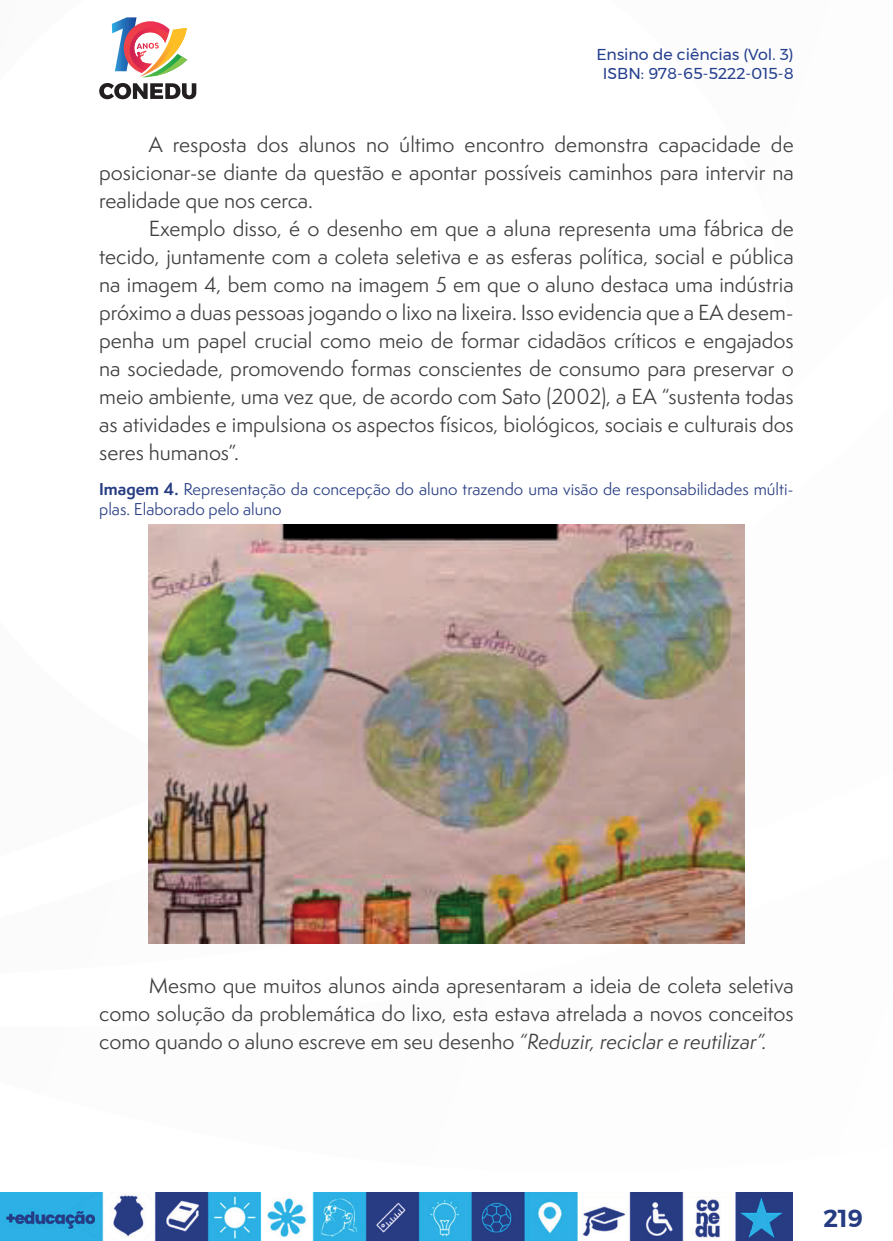
<style>
.page{position:relative;width:893px;height:1241px;background:#fff}
.page>*{position:absolute;margin:0;border:0;box-sizing:border-box;transform-origin:0 0}
.t1{font:600 24.5px "Montserrat";color:#263c82}
._7_CORPO{font:20.12px/28px "Semplicita Pro";color:#3e3e3f;text-align:justify}
._9_LEGENDAS{font:15.75px/20.1px "Semplicita Pro";color:#263c82}
.t2{font:15.75px/18.9px "Montserrat";color:#253f8e;text-align:center}
.s1{font-weight:700}
.s2{font-style:italic}
</style>
<div class="page">
<svg style="left:112px;top:17px;width:75px;height:60px"></svg>
<svg style="left:99px;top:83px;width:97px;height:16px"></svg>
<img style="left:0;top:1192px;width:793px;height:48px">
<img style="left:149px;top:524px;width:595px;height:419px">
<p class="t2" style="left:596px;top:45px;width:199px">Ensino de ciências (Vol. 3)<br>ISBN: 978-65-5222-015-8</p>
<p class="_7_CORPO" style="left:99px;top:130px;width:696px;text-indent:50px">A resposta dos alunos no último encontro demonstra capacidade de posicionar-se diante da questão e apontar possíveis caminhos para intervir na realidade que nos cerca.</p>
<p class="_7_CORPO" style="left:99px;top:214px;width:696px;text-indent:50px">Exemplo disso, é o desenho em que a aluna representa uma fábrica de tecido, juntamente com a coleta seletiva e as esferas política, social e pública na imagem 4, bem como na imagem 5 em que o aluno destaca uma indústria próximo a duas pessoas jogando o lixo na lixeira. Isso evidencia que a EA desem&shy;penha um papel crucial como meio de formar cidadãos críticos e engajados na sociedade, promovendo formas conscientes de consumo para preservar o meio ambiente, uma vez que, de acordo com Sato (2002), a EA “sustenta todas as atividades e impulsiona os aspectos físicos, biológicos, sociais e culturais dos seres humanos”.</p>
<p class="_9_LEGENDAS" style="left:99px;top:479px;width:696px"><span class="s1">Imagem 4.</span> Representação da concepção do aluno trazendo uma visão de responsabilidades múlti&shy;plas. Elaborado pelo aluno</p>
<p class="_7_CORPO" style="left:99px;top:970px;width:696px;text-indent:50px">Mesmo que muitos alunos ainda apresentaram a ideia de coleta seletiva como solução da problemática do lixo, esta estava atrelada a novos conceitos como quando o aluno escreve em seu desenho <span class="s2">“Reduzir, reciclar e reutilizar”.</span></p>
<p class="t1" style="left:823px;top:1198px;width:41px">219</p>
</div>
